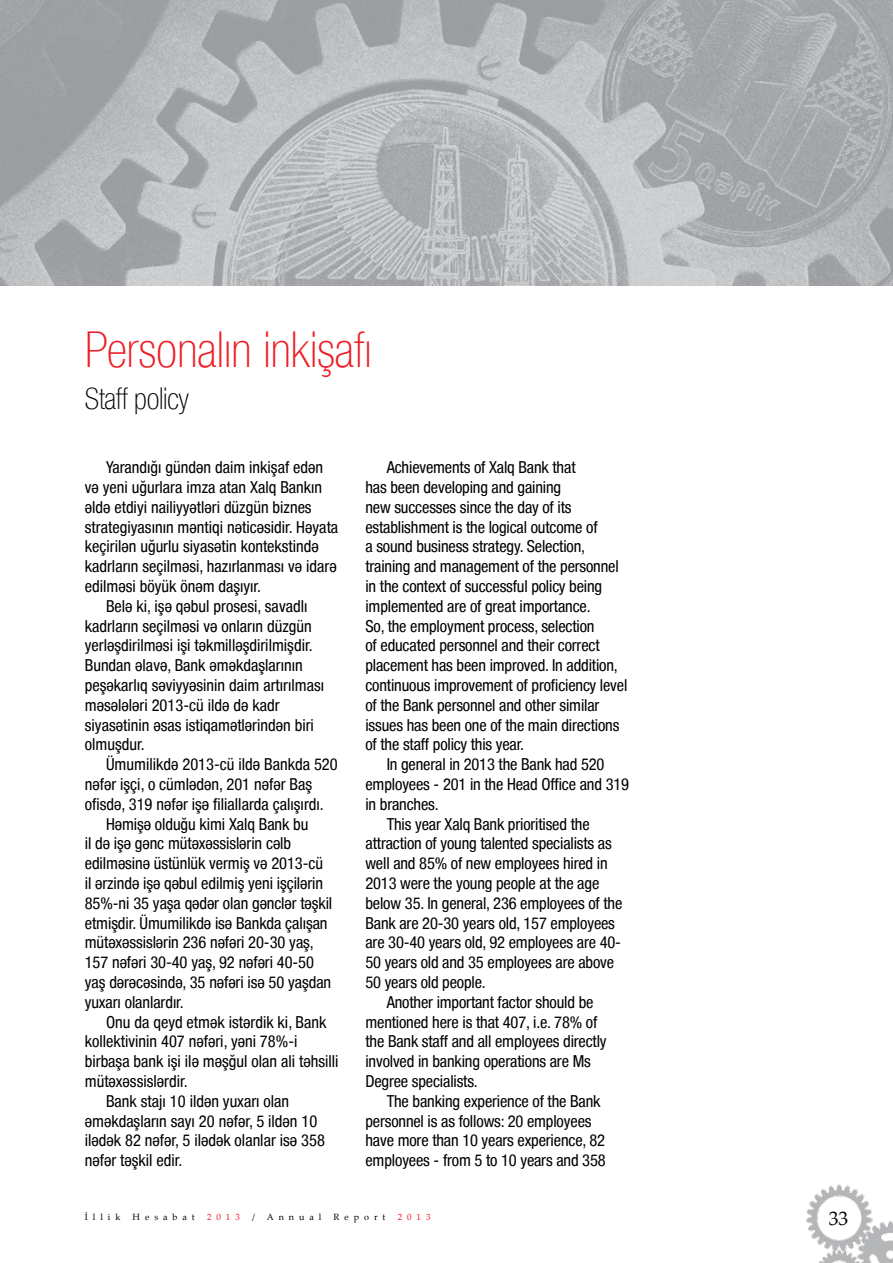
<style>
.page{position:relative;width:893px;height:1263px;background:#fff}
.page>*{position:absolute;margin:0;border:0;box-sizing:border-box;transform-origin:0 0}
.t1{font:100 condensed 49.5px "Helvetica Neue Thin Cond";color:#ed1d24}
.t2{font:100 condensed 30px "Helvetica Neue Thin Cond";letter-spacing:-.01em;color:#000}
.t3{font:19.5px "Palatino Linotype";color:#000}
.t4{font:condensed 16.5px/19.8px "Helvetica Neue Condensed";letter-spacing:-.005em;color:#000}
.t5{font:9px "Palatino Linotype";letter-spacing:.55em;color:#000}
.t6{font:9px "Palatino Linotype";letter-spacing:.55em;color:#ed1d24}
</style>
<div class="page">
<img style="left:806px;top:1184px;width:87px;height:79px">
<img style="left:0;top:0;width:893px;height:286px">
<h1 class="t1" style="left:85px;top:322px;width:288px">Personalın inkişafı</h1>
<h2 class="t2" style="left:85px;top:382px;width:106px">Staff policy</h2>
<p class="t4" style="left:106px;top:457px;width:219px">Yarandığı gündən daim inkişaf edən</p>
<p class="t4" style="left:85px;top:477px;width:239px">və yeni uğurlara imza atan Xalq Bankın</p>
<p class="t4" style="left:85px;top:497px;width:228px">əldə etdiyi nailiyyətləri düzgün biznes</p>
<p class="t4" style="left:85px;top:517px;width:255px">strategiyasının məntiqi nəticəsidir. Həyata</p>
<p class="t4" style="left:85px;top:536px;width:236px">keçirilən uğurlu siyasətin kontekstində</p>
<p class="t4" style="left:85px;top:556px;width:253px">kadrların seçilməsi, hazırlanması və idarə</p>
<p class="t4" style="left:85px;top:576px;width:178px">edilməsi böyük önəm daşıyır.</p>
<p class="t4" style="left:106px;top:596px;width:203px">Belə ki, işə qəbul prosesi, savadlı</p>
<p class="t4" style="left:85px;top:616px;width:228px">kadrların seçilməsi və onların düzgün</p>
<p class="t4" style="left:85px;top:635px;width:229px">yerləşdirilməsi işi təkmilləşdirilmişdir.</p>
<p class="t4" style="left:85px;top:655px;width:219px">Bundan əlavə, Bank əməkdaşlarının</p>
<p class="t4" style="left:85px;top:675px;width:241px">peşəkarlıq səviyyəsinin daim artırılması</p>
<p class="t4" style="left:85px;top:695px;width:196px">məsələləri 2013-cü ildə də kadr</p>
<p class="t4" style="left:85px;top:715px;width:231px">siyasətinin əsas istiqamətlərindən biri</p>
<p class="t4" style="left:85px;top:734px;width:61px">olmuşdur.</p>
<p class="t4" style="left:106px;top:754px;width:233px">Ümumilikdə 2013-cü ildə Bankda 520</p>
<p class="t4" style="left:85px;top:774px;width:229px">nəfər işçi, o cümlədən, 201 nəfər Baş</p>
<p class="t4" style="left:85px;top:794px;width:241px">ofisdə, 319 nəfər işə filiallarda çalışırdı.</p>
<p class="t4" style="left:106px;top:814px;width:204px">Həmişə olduğu kimi Xalq Bank bu</p>
<p class="t4" style="left:85px;top:833px;width:208px">il də işə gənc mütəxəssislərin cəlb</p>
<p class="t4" style="left:85px;top:853px;width:240px">edilməsinə üstünlük vermiş və 2013-cü</p>
<p class="t4" style="left:85px;top:873px;width:240px">il ərzində işə qəbul edilmiş yeni işçilərin</p>
<p class="t4" style="left:85px;top:893px;width:249px">85%-ni 35 yaşa qədər olan gənclər təşkil</p>
<p class="t4" style="left:85px;top:913px;width:244px">etmişdir. Ümumilikdə isə Bankda çalışan</p>
<p class="t4" style="left:85px;top:932px;width:231px">mütəxəssislərin 236 nəfəri 20-30 yaş,</p>
<p class="t4" style="left:85px;top:952px;width:231px">157 nəfəri 30-40 yaş, 92 nəfəri 40-50</p>
<p class="t4" style="left:85px;top:972px;width:248px">yaş dərəcəsində, 35 nəfəri isə 50 yaşdan</p>
<p class="t4" style="left:85px;top:992px;width:101px">yuxarı olanlardır.</p>
<p class="t4" style="left:106px;top:1012px;width:222px">Onu da qeyd etmək istərdik ki, Bank</p>
<p class="t4" style="left:85px;top:1031px;width:214px">kollektivinin 407 nəfəri, yəni 78%-i</p>
<p class="t4" style="left:85px;top:1051px;width:255px">birbaşa bank işi ilə məşğul olan ali təhsilli</p>
<p class="t4" style="left:85px;top:1071px;width:104px">mütəxəssislərdir.</p>
<p class="t4" style="left:106px;top:1091px;width:185px">Bank stajı 10 ildən yuxarı olan</p>
<p class="t4" style="left:85px;top:1111px;width:234px">əməkdaşların sayı 20 nəfər, 5 ildən 10</p>
<p class="t4" style="left:85px;top:1130px;width:242px">ilədək 82 nəfər, 5 ilədək olanlar isə 358</p>
<p class="t4" style="left:85px;top:1150px;width:99px">nəfər təşkil edir.</p>
<p class="t4" style="left:365px;top:457px;width:263px;text-indent:21px">Achievements of Xalq Bank that<br>has been developing and gaining<br>new successes since the day of its establishment is the logical outcome of<br>a sound business strategy. Selection, training and management of the personnel in the context of successful policy being implemented are of great importance.<br>So, the employment process, selection<br>of educated personnel and their correct placement has been improved. In addition, continuous improvement of proficiency level of the Bank personnel and other similar issues has been one of the main directions of the staff policy this year.</p>
<p class="t4" style="left:387px;top:754px;width:219px">In general in 2013 the Bank had 520</p>
<p class="t4" style="left:365px;top:774px;width:265px">employees - 201 in the Head Office and 319</p>
<p class="t4" style="left:365px;top:794px;width:75px">in branches.</p>
<p class="t4" style="left:387px;top:814px;width:204px">This year Xalq Bank prioritised the</p>
<p class="t4" style="left:365px;top:833px;width:248px">attraction of young talented specialists as</p>
<p class="t4" style="left:365px;top:853px;width:244px">well and 85% of new employees hired in</p>
<p class="t4" style="left:365px;top:873px;width:235px">2013 were the young people at the age</p>
<p class="t4" style="left:365px;top:893px;width:258px">below 35. In general, 236 employees of the</p>
<p class="t4" style="left:365px;top:913px;width:251px">Bank are 20-30 years old, 157 employees</p>
<p class="t4" style="left:365px;top:932px;width:257px">are 30-40 years old, 92 employees are 40-</p>
<p class="t4" style="left:365px;top:952px;width:250px">50 years old and 35 employees are above</p>
<p class="t4" style="left:365px;top:972px;width:122px">50 years old people.</p>
<p class="t4" style="left:387px;top:992px;width:208px">Another important factor should be</p>
<p class="t4" style="left:365px;top:1012px;width:233px">mentioned here is that 407, i.e. 78% of</p>
<p class="t4" style="left:365px;top:1031px;width:243px">the Bank staff and all employees directly</p>
<p class="t4" style="left:365px;top:1051px;width:227px">involved in banking operations are Ms</p>
<p class="t4" style="left:365px;top:1071px;width:114px">Degree specialists.</p>
<p class="t4" style="left:387px;top:1091px;width:215px">The banking experience of the Bank</p>
<p class="t4" style="left:365px;top:1111px;width:228px">personnel is as follows: 20 employees</p>
<p class="t4" style="left:365px;top:1130px;width:241px">have more than 10 years experience, 82</p>
<p class="t4" style="left:365px;top:1150px;width:242px">employees - from 5 to 10 years and 358</p>
<p class="t5" style="left:85px;top:1210px;width:37px">İllik</p>
<p class="t5" style="left:133px;top:1210px;width:64px">Hesabat</p>
<p class="t6" style="left:207px;top:1210px;width:34px">2013</p>
<p class="t5" style="left:252px;top:1210px;width:4px">/</p>
<p class="t5" style="left:267px;top:1210px;width:56px">Annual</p>
<p class="t5" style="left:334px;top:1210px;width:53px">Report</p>
<p class="t6" style="left:398px;top:1210px;width:34px">2013</p>
<p class="t3" style="left:829px;top:1205px;width:21px">33</p>
</div>
